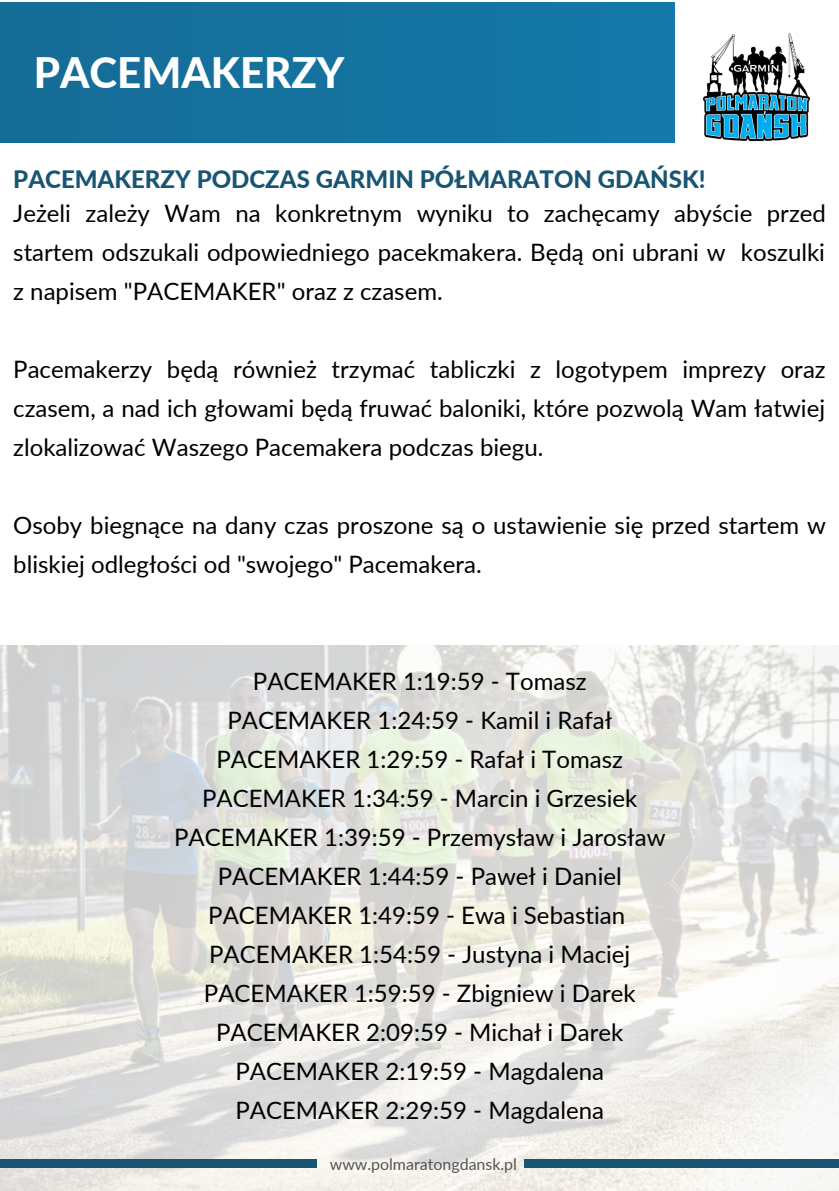
<style>
.page{position:relative;width:839px;height:1191px;background:#fff}
.page>*{position:absolute;margin:0;border:0;box-sizing:border-box;transform-origin:0 0}
.t1{font:800 42px "Lato";color:#fff}
.t2{font:24px/39px "Lato";color:#000;text-align:justify}
.t3{font:800 24px "Lato";color:#185572}
.t4{font:16px "Lato";color:#545454}
</style>
<div class="page">
<img style="left:0;top:646px;width:838px;height:545px">
<div style="left:0;top:3px;width:674px;height:139px;background:#1572a0"></div>
<div style="left:524px;top:1159px;width:314px;height:9px;background:#185572"></div>
<div style="left:0;top:1159px;width:317px;height:9px;background:#185572"></div>
<img style="left:703px;top:33px;width:108px;height:109px">
<h1 class="t1" style="left:34px;top:47px;width:312px">PACEMAKERZY</h1>
<p class="t3" style="left:13px;top:164px;width:693px">PACEMAKERZY PODCZAS GARMIN PÓŁMARATON GDAŃSK!</p>
<p class="t2" style="left:13px;top:194px;width:814px">Jeżeli zależy Wam na konkretnym wyniku to zachęcamy abyście przed startem odszukali odpowiedniego pacekmakera. Będą oni ubrani w koszulki z napisem "PACEMAKER" oraz z czasem.</p>
<p class="t2" style="left:13px;top:350px;width:814px">Pacemakerzy będą również trzymać tabliczki z logotypem imprezy oraz czasem, a nad ich głowami będą fruwać baloniki, które pozwolą Wam łatwiej zlokalizować Waszego Pacemakera podczas biegu.</p>
<p class="t2" style="left:13px;top:506px;width:814px">Osoby biegnące na dany czas proszone są o ustawienie się przed startem w bliskiej odległości od "swojego" Pacemakera.</p>
<p class="t2" style="left:174px;top:662px;width:493px;text-align:center">PACEMAKER 1:19:59 - Tomasz<br>PACEMAKER 1:24:59 - Kamil i Rafał PACEMAKER 1:29:59 - Rafał i Tomasz PACEMAKER 1:34:59 - Marcin i Grzesiek PACEMAKER 1:39:59 - Przemysław i Jarosław PACEMAKER 1:44:59 - Paweł i Daniel PACEMAKER 1:49:59 - Ewa i Sebastian PACEMAKER 1:54:59 - Justyna i Maciej PACEMAKER 1:59:59 - Zbigniew i Darek PACEMAKER 2:09:59 - Michał i Darek PACEMAKER 2:19:59 - Magdalena PACEMAKER 2:29:59 - Magdalena</p>
<p class="t4" style="left:330px;top:1154px;width:189px">www.polmaratongdansk.pl</p>
</div>
